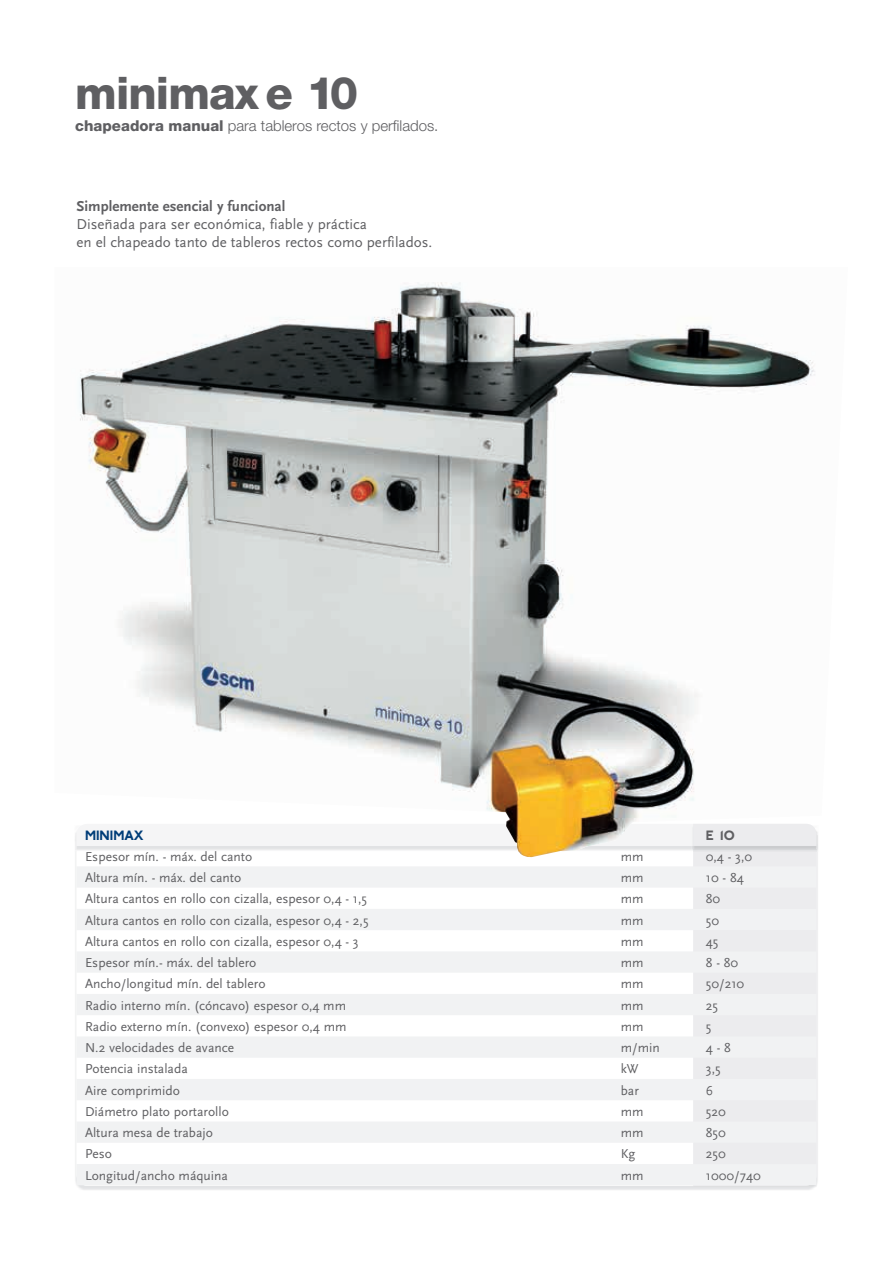
<style>
.page{position:relative;width:893px;height:1263px;background:#fff}
.page>*{position:absolute;margin:0;border:0;box-sizing:border-box;transform-origin:0 0}
.t1{font:800 45px "Helvetica Neue";letter-spacing:-.02em;color:#5f5f62}
.t2{font:15px/18px "Scala Sans";color:#5f5f62}
.t3{font:300 15px "Helvetica Neue";color:#5f5f62}
.t4{font:700 15px "Scala Sans";color:#5f5f62}
.t5{font:13.5px "Scala Sans";color:#5f5f62}
.t6{font:800 13.5px "P22 Underground";color:#003d78}
.t7{font:800 13.5px "P22 Underground";color:#5f5f62}
.s1{font-weight:800}
</style>
<div class="page">
<div style="left:693px;top:858px;width:123px;height:93px;background:#ececee"></div>
<img style="left:75px;top:282px;width:743px;height:576px">
<svg style="left:77px;top:866px;width:739px;height:64px;fill:#f1f2f3"></svg>
<svg style="left:77px;top:951px;width:739px;height:234px;fill:#f1f2f3"></svg>
<h1 class="t1" style="left:75px;top:66px;width:284px">minimax e 10</h1>
<p class="t3" style="left:75px;top:117px;width:365px"><span class="s1">chapeadora manual</span> para tableros rectos y perfilados.</p>
<p class="t4" style="left:77px;top:198px;width:210px">Simplemente esencial y funcional</p>
<p class="t2" style="left:77px;top:215px;width:357px">Diseñada para ser económica, fiable y práctica<br>en el chapeado tanto de tableros rectos como perfilados.</p>
<p class="t6" style="left:85px;top:827px;width:60px">MINIMAX</p>
<p class="t7" style="left:706px;top:827px;width:30px">E 1O</p>
<p class="t5" style="left:85px;top:849px;width:169px">Espesor mín. - máx. del canto</p>
<p class="t5" style="left:621px;top:849px;width:24px">mm</p>
<p class="t5" style="left:706px;top:849px;width:48px">0,4 - 3,0</p>
<p class="t5" style="left:85px;top:870px;width:158px">Altura mín. - máx. del canto</p>
<p class="t5" style="left:621px;top:870px;width:24px">mm</p>
<p class="t5" style="left:706px;top:870px;width:39px">10 - 84</p>
<p class="t5" style="left:85px;top:891px;width:284px">Altura cantos en rollo con cizalla, espesor 0,4 - 1,5</p>
<p class="t5" style="left:621px;top:891px;width:24px">mm</p>
<p class="t5" style="left:706px;top:891px;width:16px">80</p>
<p class="t5" style="left:85px;top:913px;width:285px">Altura cantos en rollo con cizalla, espesor 0,4 - 2,5</p>
<p class="t5" style="left:621px;top:913px;width:24px">mm</p>
<p class="t5" style="left:706px;top:913px;width:15px">50</p>
<p class="t5" style="left:85px;top:934px;width:275px">Altura cantos en rollo con cizalla, espesor 0,4 - 3</p>
<p class="t5" style="left:621px;top:934px;width:24px">mm</p>
<p class="t5" style="left:706px;top:934px;width:14px">45</p>
<p class="t5" style="left:85px;top:955px;width:173px">Espesor mín.- máx. del tablero</p>
<p class="t5" style="left:621px;top:955px;width:24px">mm</p>
<p class="t5" style="left:706px;top:955px;width:34px">8 - 80</p>
<p class="t5" style="left:85px;top:977px;width:182px">Ancho/longitud mín. del tablero</p>
<p class="t5" style="left:621px;top:977px;width:24px">mm</p>
<p class="t5" style="left:706px;top:977px;width:40px">50/210</p>
<p class="t5" style="left:85px;top:998px;width:263px">Radio interno mín. (cóncavo) espesor 0,4 mm</p>
<p class="t5" style="left:621px;top:998px;width:24px">mm</p>
<p class="t5" style="left:706px;top:998px;width:14px">25</p>
<p class="t5" style="left:85px;top:1019px;width:263px">Radio externo mín. (convexo) espesor 0,4 mm</p>
<p class="t5" style="left:621px;top:1019px;width:24px">mm</p>
<p class="t5" style="left:706px;top:1019px;width:7px">5</p>
<p class="t5" style="left:85px;top:1040px;width:151px">N.2 velocidades de avance</p>
<p class="t5" style="left:621px;top:1040px;width:41px">m/min</p>
<p class="t5" style="left:706px;top:1040px;width:26px">4 - 8</p>
<p class="t5" style="left:85px;top:1062px;width:104px">Potencia instalada</p>
<p class="t5" style="left:621px;top:1062px;width:19px">kW</p>
<p class="t5" style="left:706px;top:1062px;width:16px">3,5</p>
<p class="t5" style="left:85px;top:1083px;width:97px">Aire comprimido</p>
<p class="t5" style="left:621px;top:1083px;width:20px">bar</p>
<p class="t5" style="left:706px;top:1083px;width:9px">6</p>
<p class="t5" style="left:85px;top:1104px;width:145px">Diámetro plato portarollo</p>
<p class="t5" style="left:621px;top:1104px;width:24px">mm</p>
<p class="t5" style="left:706px;top:1104px;width:21px">520</p>
<p class="t5" style="left:85px;top:1125px;width:129px">Altura mesa de trabajo</p>
<p class="t5" style="left:621px;top:1125px;width:24px">mm</p>
<p class="t5" style="left:706px;top:1125px;width:22px">850</p>
<p class="t5" style="left:85px;top:1147px;width:29px">Peso</p>
<p class="t5" style="left:621px;top:1147px;width:16px">Kg</p>
<p class="t5" style="left:706px;top:1147px;width:21px">250</p>
<p class="t5" style="left:85px;top:1168px;width:144px">Longitud/ancho máquina</p>
<p class="t5" style="left:621px;top:1168px;width:24px">mm</p>
<p class="t5" style="left:706px;top:1168px;width:56px">1000/740</p>
</div>
